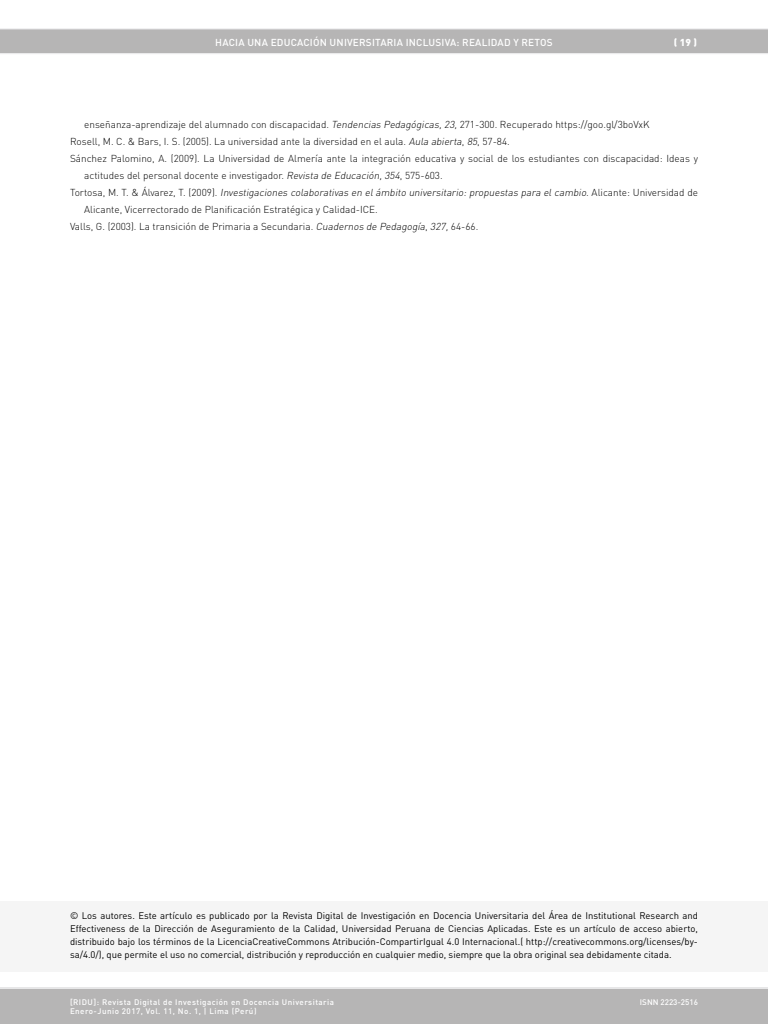
<style>
.page{position:relative;width:768px;height:1024px;background:#fff}
.page>*{position:absolute;margin:0;border:0;box-sizing:border-box;transform-origin:0 0}
.REFERENCIAS{font:300 10px/17px "DIN Pro";color:#000}
.t1{font:500 10px "DIN Pro";letter-spacing:.02em;color:#fff}
.t2{font:900 10px "DIN Pro";color:#fff}
.Texto_1{font:9.5px/13px "DIN Pro";color:#000;text-align:justify}
.t3{font:500 8px/9px "DIN Pro";letter-spacing:.06em;color:#fff}
.t4{font:500 8px "DIN Pro";color:#fff}
.s1{font-style:italic}
</style>
<div class="page">
<div style="left:0;top:29px;width:768px;height:24px;background:#b6b5b5"></div>
<hr style="left:0;top:53px;width:768px;height:1px;background:#e7e7e8">
<hr style="left:0;top:29px;width:768px;height:1px;background:#e7e7e8">
<div style="left:0;top:988px;width:768px;height:36px;background:#b6b5b5"></div>
<hr style="left:0;top:987px;width:768px;height:2px;background:#e7e7e8">
<div style="left:0;top:901px;width:768px;height:71px;background:#f5f5f5"></div>
<p class="t1" style="left:215px;top:36px;width:339px">HACIA UNA EDUCACIÓN UNIVERSITARIA INCLUSIVA: REALIDAD Y RETOS</p>
<p class="t2" style="left:674px;top:35px;width:25px">( 19 )</p>
<p class="REFERENCIAS" style="left:84px;top:115px;width:567px">enseñanza-aprendizaje del alumnado con discapacidad. <span class="s1">Tendencias Pedagógicas,23,</span>271-300. Recuperado https://goo.gl/3boVxK</p>
<p class="REFERENCIAS" style="left:70px;top:132px;width:441px">Rosell, M. C. &amp; Bars, I. S. (2005). La universidad ante la diversidad en el aula. <span class="s1">Aula abierta</span>, <span class="s1">85</span>, 57-84.</p>
<p class="REFERENCIAS" style="left:84px;top:149px;width:615px;text-indent:-14px">Sánchez Palomino, A. (2009). La Universidad de Almería ante la integración educativa y social de los estudiantes con discapacidad: Ideas y actitudes del personal docente e investigador. <span class="s1">Revista de Educación,354</span>, 575-603.</p>
<p class="REFERENCIAS" style="left:84px;top:183px;width:615px;text-indent:-14px">To rt o s a , M . T. &amp; Á lva re z , T. ( 2 0 0 9 ) . <span class="s1">Investigaciones colaborativas en elámbito universitario:propuestas para elcambio.</span>A l i ca n t e : U n ive rs i d a d d e<br>Alicante, Vicerrectorado de Planificación Estratégica y Calidad-ICE.</p>
<p class="REFERENCIAS" style="left:70px;top:217px;width:410px">Valls, G. (2003). La transición de Primaria a Secundaria. <span class="s1">Cuadernos de Pedagogía</span>, <span class="s1">327,</span>64-66.</p>
<p class="Texto_1" style="left:70px;top:909px;width:630px">© Los autores. Este artículo es publicado por la Revista Digital de Investigación en Docencia Universitaria del Área de Institutional Research and Effectiveness de la Dirección de Aseguramiento de la Calidad, Universidad Peruana de Ciencias Aplicadas. Este es un artículo de acceso abierto, distribuido bajo los términos de la LicenciaCreativeCommons Atribución-CompartirIgual 4.0 Internacional.( http://creativecommons.org/licenses/by&shy;sa/4.0/), que permite el uso no comercial, distribución y reproducción en cualquier medio, siempre que la obra original sea debidamente citada.</p>
<p class="t3" style="left:70px;top:997px;width:266px">[RIDU]: Revista Digital de Investigación en Docencia Universitaria<br>Enero-Junio 2017, Vol. 11, No. 1, | Lima (Perú)</p>
<p class="t4" style="left:640px;top:997px;width:60px">ISNN 2223-2516</p>
</div>
